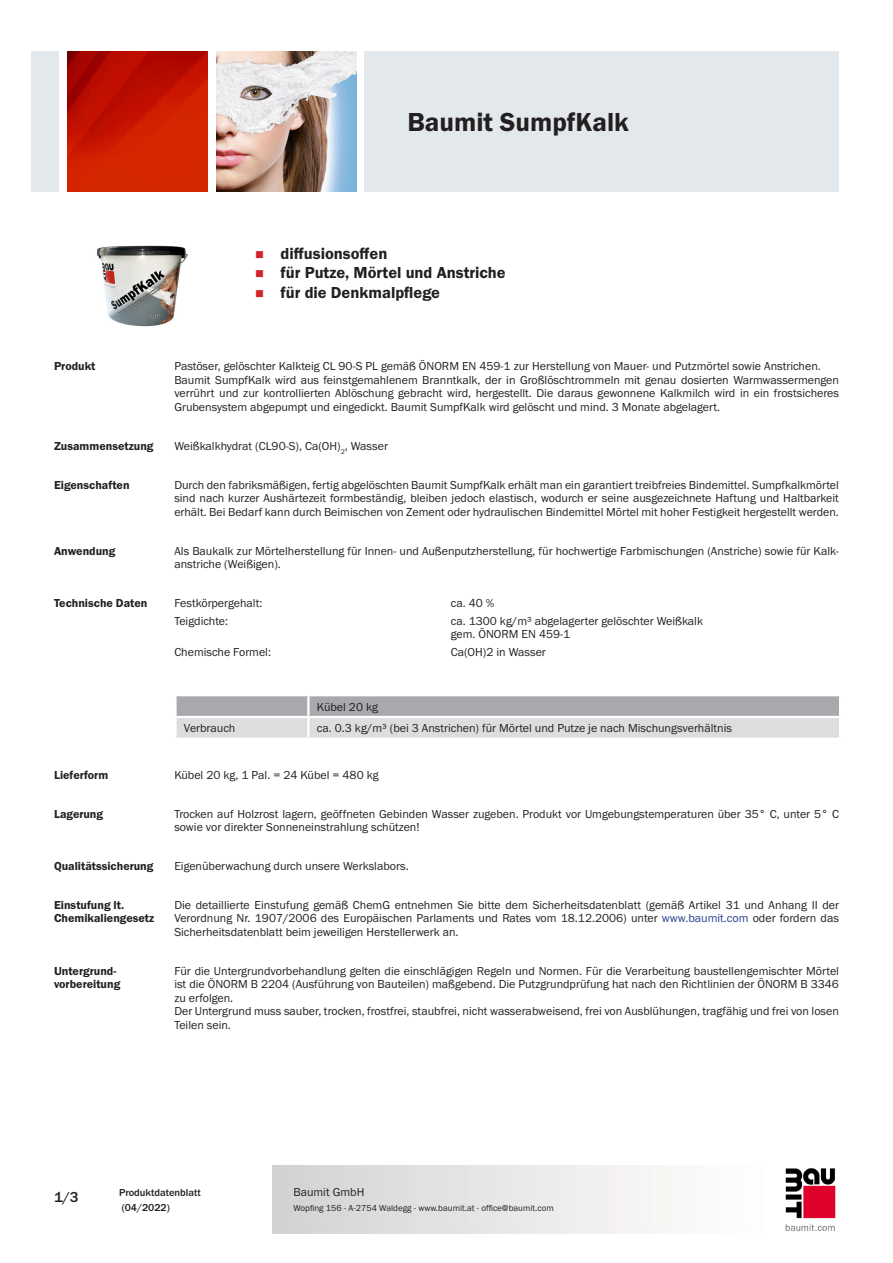
<style>
.page{position:relative;width:893px;height:1263px;background:#fff}
.page>*{position:absolute;margin:0;border:0;box-sizing:border-box;transform-origin:0 0}
.PDS_Produktname{font:27px "BM Franklin Gothic URW Dem";color:#231f20}
.t1{font:16.5px "BM Franklin Gothic URW Dem";color:#231f20}
.t2{font:500 15px "BM Franklin Gothic URW";color:#231f20}
.PDS_Standard{font:12px/13.5px "BM Franklin Gothic URW Boo";color:#231f20;text-align:justify}
.PDS_Standard_linksbü{font:12px/13.5px "BM Franklin Gothic URW Boo";color:#231f20}
.PDS_Header{font:12px/13.5px "BM Franklin Gothic URW Dem";color:#231f20}
.t3{font:500 10.5px/15px "BM Franklin Gothic URW";color:#231f20}
.t4{font:9px "BM Franklin Gothic URW Boo";color:#231f20}
.s1{color:#253f8e}
</style>
<div class="page">
<img style="left:785px;top:1168px;width:51px;height:63px">
<div style="left:32px;top:51px;width:27px;height:140px;background:#e2e8eb"></div>
<img style="left:68px;top:52px;width:140px;height:139px">
<img style="left:216px;top:51px;width:141px;height:140px">
<div style="left:365px;top:51px;width:474px;height:140px;background:#e2e8eb"></div>
<img style="left:96px;top:245px;width:92px;height:82px">
<svg style="left:177px;top:696px;width:662px;height:42px"></svg>
<hr style="left:307px;top:696px;width:2px;height:20px;background:#fff">
<hr style="left:174px;top:716px;width:134px;height:2px;background:#fff">
<hr style="left:308px;top:716px;width:533px;height:2px;background:#fff">
<hr style="left:307px;top:718px;width:2px;height:20px;background:#fff">
<p class="PDS_Produktname" style="left:407px;top:106px;width:223px">Baumit SumpfKalk</p>
<p class="t1" style="left:281px;top:243px;width:108px">diffusionsoffen</p>
<p class="t1" style="left:281px;top:263px;width:227px">für Putze, Mörtel und Anstriche</p>
<p class="t1" style="left:281px;top:282px;width:161px">für die Denkmalpflege</p>
<p class="PDS_Header" style="left:54px;top:360px;width:43px">Produkt</p>
<p class="PDS_Standard" style="left:174px;top:360px;width:648px">Pastöser, gelöschter Kalkteig CL 90-S PL gemäß ÖNORM EN 459-1 zur Herstellung von Mauer- und Putzmörtel sowie Anstrichen.</p>
<p class="PDS_Standard" style="left:174px;top:373px;width:666px">Baumit SumpfKalk wird aus feinstgemahlenem Branntkalk, der in Großlöschtrommeln mit genau dosierten Warmwassermengen verrührt und zur kontrollierten Ablöschung gebracht wird, hergestellt. Die daraus gewonnene Kalkmilch wird in ein frostsicheres Grubensystem abgepumpt und eingedickt. Baumit SumpfKalk wird gelöscht und mind. 3 Monate abgelagert.</p>
<p class="PDS_Header" style="left:54px;top:439px;width:101px">Zusammensetzung</p>
<p class="PDS_Standard" style="left:174px;top:439px;width:215px">Weißkalkhydrat (CL90-S), Ca(OH)<sub>2</sub>, Wasser</p>
<p class="PDS_Header" style="left:54px;top:478px;width:77px">Eigenschaften</p>
<p class="PDS_Standard" style="left:174px;top:478px;width:666px">Durch den fabriksmäßigen, fertig abgelöschten Baumit SumpfKalk erhält man ein garantiert treibfreies Bindemittel. Sumpfkalkmörtel sind nach kurzer Aushärtezeit formbeständig, bleiben jedoch elastisch, wodurch er seine ausgezeichnete Haftung und Haltbarkeit erhält. Bei Bedarf kann durch Beimischen von Zement oder hydraulischen Bindemittel Mörtel mit hoher Festigkeit hergestellt werden.</p>
<p class="PDS_Header" style="left:54px;top:544px;width:63px">Anwendung</p>
<p class="PDS_Standard" style="left:174px;top:544px;width:666px">Als Baukalk zur Mörtelherstellung für Innen- und Außenputzherstellung, für hochwertige Farbmischungen (Anstriche) sowie für Kalk&shy;anstriche (Weißigen).</p>
<p class="PDS_Header" style="left:54px;top:597px;width:95px">Technische Daten</p>
<p class="PDS_Standard_linksbü" style="left:174px;top:597px;width:90px">Festkörpergehalt:</p>
<p class="PDS_Standard_linksbü" style="left:451px;top:597px;width:45px">ca. 40 %</p>
<p class="PDS_Standard_linksbü" style="left:174px;top:614px;width:55px">Teigdichte:</p>
<p class="PDS_Standard_linksbü" style="left:451px;top:614px;width:254px">ca. 1300 kg/m³ abgelagerter gelöschter Weißkalk gem. ÖNORM EN 459-1</p>
<p class="PDS_Standard_linksbü" style="left:174px;top:645px;width:98px">Chemische Formel:</p>
<p class="PDS_Standard_linksbü" style="left:451px;top:645px;width:97px">Ca(OH)2 in Wasser</p>
<p class="PDS_Standard_linksbü" style="left:317px;top:700px;width:63px">Kübel 20 kg</p>
<p class="PDS_Standard_linksbü" style="left:184px;top:722px;width:53px">Verbrauch</p>
<p class="PDS_Standard_linksbü" style="left:317px;top:722px;width:417px">ca. 0.3 kg/m³ (bei 3 Anstrichen) für Mörtel und Putze je nach Mischungsverhältnis</p>
<p class="PDS_Header" style="left:54px;top:768px;width:56px">Lieferform</p>
<p class="PDS_Standard" style="left:174px;top:768px;width:206px">Kübel 20 kg, 1 Pal. = 24 Kübel = 480 kg</p>
<p class="PDS_Header" style="left:54px;top:807px;width:51px">Lagerung</p>
<p class="PDS_Standard" style="left:174px;top:807px;width:666px">Trocken auf Holzrost lagern, geöffneten Gebinden Wasser zugeben. Produkt vor Umgebungstemperaturen über 35° C, unter 5° C sowie vor direkter Sonneneinstrahlung schützen!</p>
<p class="PDS_Header" style="left:54px;top:859px;width:101px">Qualitätssicherung</p>
<p class="PDS_Standard" style="left:174px;top:859px;width:236px">Eigenüberwachung durch unsere Werkslabors.</p>
<p class="PDS_Header" style="left:54px;top:898px;width:102px">Einstufung lt.<br>Chemikaliengesetz</p>
<p class="PDS_Standard" style="left:174px;top:898px;width:666px">Die detaillierte Einstufung gemäß ChemG entnehmen Sie bitte dem Sicherheitsdatenblatt (gemäß Artikel 31 und Anhang II der Verordnung Nr. 1907/2006 des Europäischen Parlaments und Rates vom 18.12.2006) unter <span class="s1">www.baumit.com</span> oder fordern das Sicherheitsdatenblatt beim jeweiligen Herstellerwerk an.</p>
<p class="PDS_Header" style="left:54px;top:964px;width:68px">Untergrund&shy;vorbereitung</p>
<p class="PDS_Standard" style="left:174px;top:964px;width:666px">Für die Untergrundvorbehandlung gelten die einschlägigen Regeln und Normen. Für die Verarbeitung baustellengemischter Mörtel ist die ÖNORM B 2204 (Ausführung von Bauteilen) maßgebend. Die Putzgrundprüfung hat nach den Richtlinien der ÖNORM B 3346 zu erfolgen.</p>
<p class="PDS_Standard" style="left:174px;top:1005px;width:666px">Der Untergrund muss sauber, trocken, frostfrei, staubfrei, nicht wasserabweisend, frei von Ausblühungen, tragfähig und frei von losen<br>Teilen sein.</p>
<p class="t2" style="left:54px;top:1188px;width:26px">1/3</p>
<p class="t3" style="left:119px;top:1185px;width:83px">Produktdatenblatt (04/2022)</p>
<p class="PDS_Standard" style="left:293px;top:1185px;width:73px">Baumit GmbH</p>
<p class="t4" style="left:293px;top:1202px;width:262px">Wopfing 156 - A-2754 Waldegg - www.baumit.at - office@baumit.com</p>
</div>
